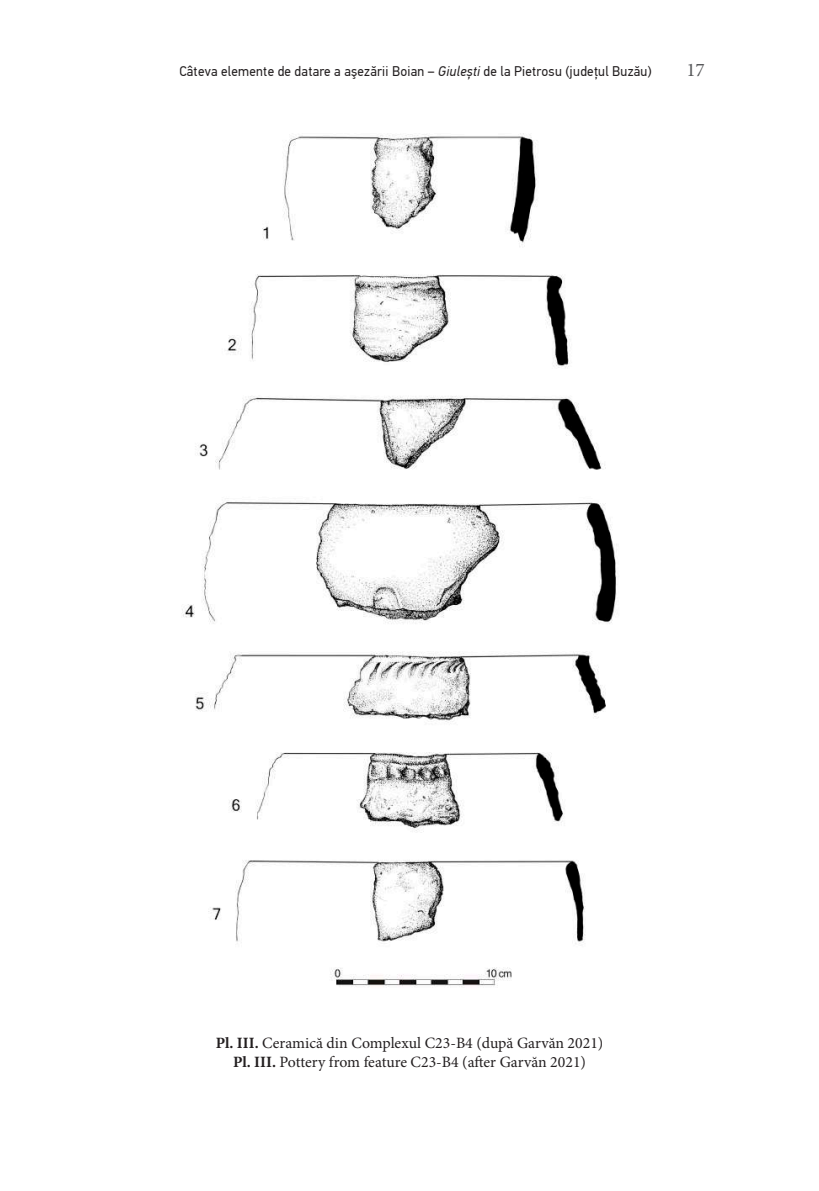
<style>
.page{position:relative;width:819px;height:1191px;background:#fff}
.page>*{position:absolute;margin:0;border:0;box-sizing:border-box;transform-origin:0 0}
.t1{font:19.25px "Minion Pro";color:#57585a}
.t2{font:15.75px/18.9px "Minion Pro";color:#231f20;text-align:center}
.t3{font:14px "PF Din Text Pro";letter-spacing:.02em;color:#231f20;scale:.96 1}
.s1{font-style:italic}
.s2{font-weight:700}
</style>
<div class="page">
<img style="left:182px;top:133px;width:435px;height:854px">
<p class="t3" style="left:179px;top:63px;width:493px">Câteva elemente de datare a aşezării Boian – <span class="s1">Giulești</span> de la Pietrosu (judeţul Buzău)</p>
<p class="t1" style="left:686px;top:57px;width:20px">17</p>
<p class="t2" style="left:216px;top:1033px;width:389px"><span class="s2">Pl. III.</span> Ceramică din Complexul C23-B4 (după Garvăn 2021)<br><span class="s2">Pl. III.</span> Pottery from feature C23-B4 (after Garvăn 2021)</p>
</div>
